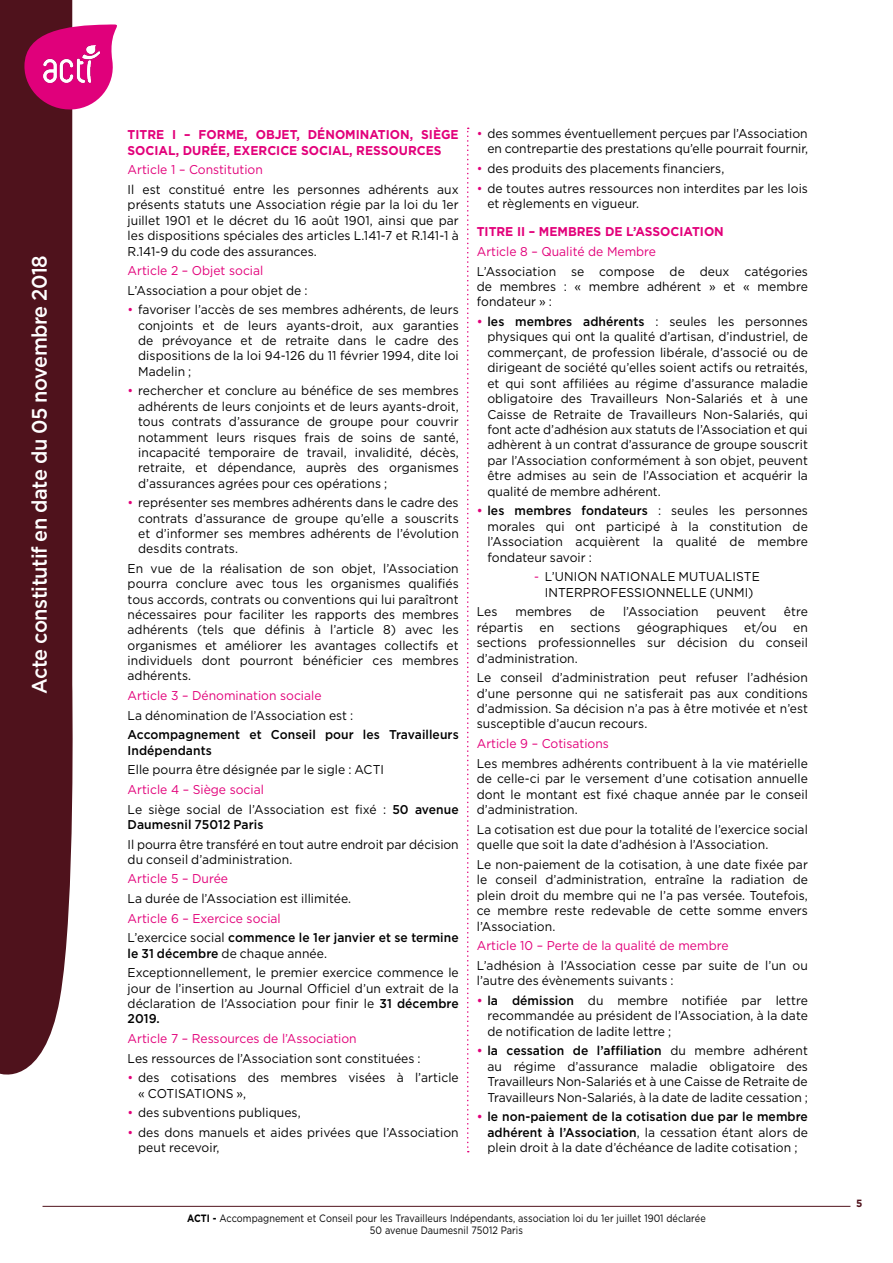
<style>
.page{position:relative;width:893px;height:1263px;background:#fff}
.page>*{position:absolute;margin:0;border:0;box-sizing:border-box;transform-origin:0 0}
.t1{font:500 21px "Gotham";letter-spacing:-.025em;color:#fff;scale:.95 1}
.t2{font:12.75px/15.5px "Gotham";letter-spacing:.005em;color:#000;text-align:justify;scale:.95 1}
.t3{font:12.75px "Gotham";color:#e2007a;scale:.95 1}
.t4{font:500 12.75px/15.3px "Gotham";letter-spacing:.005em;color:#000;scale:.95 1}
.t5{font:700 12.75px/15.3px "Gotham";color:#e2007a;scale:.95 1}
.t6{font:10.65px/12px "Gotham";letter-spacing:.01em;color:#000;text-align:center;scale:.86 1}
.t7{font:700 10.5px "Gotham";color:#4f121c;scale:.95 1}
.s1{color:#e2007a}
.s2{font-weight:500}
.s3{font-weight:400;color:#e2007a}
.s4{font-weight:400}
.s5{font-weight:500;color:#e2007a}
.s6{font-weight:700}
</style>
<div class="page">
<div style="left:0;top:0;width:73px;height:1075px;background:#4f121c"></div>
<hr style="left:43px;top:1206px;width:807px;height:1px;background:#4f121c">
<svg style="left:24px;top:24px;width:93px;height:87px;background:#c9287c"></svg>
<img style="left:43px;top:45px;width:57px;height:38px">
<svg style="left:467px;top:128px;width:2px;height:1024px"></svg>
<h1 class="t1" style="left:27px;top:694px;width:463px;rotate:-90deg">Acte constitutif en date du 05 novembre 2018</h1>
<p class="t5" style="left:128px;top:127px;width:350px">TITRE I – FORME, OBJET, DÉNOMINATION, SIÈGE<br>SOCIAL, DURÉE, EXERCICE SOCIAL, RESSOURCES</p>
<p class="t3" style="left:128px;top:162px;width:144px">Article 1 – Constitution</p>
<p class="t2" style="left:128px;top:182px;width:350px">Il est constitué entre les personnes adhérents aux présents statuts une Association régie par la loi du 1er juillet 1901 et le décret du 16 août 1901, ainsi que par les dispositions spéciales des articles L.141-7 et R.141-1 à R.141-9 du code des assurances.</p>
<p class="t3" style="left:128px;top:262px;width:144px">Article 2 – Objet social</p>
<p class="t2" style="left:128px;top:282px;width:191px">L’Association a pour objet de :</p>
<p class="t2" style="left:138px;top:302px;width:339px;text-indent:-11px"><span class="s1">•</span> favoriser l’accès de ses membres adhérents, de leurs conjoints et de leurs ayants-droit, aux garanties de prévoyance et de retraite dans le cadre des dispositions de la loi 94-126 du 11 février 1994, dite loi Madelin ;</p>
<p class="t2" style="left:138px;top:383px;width:339px;text-indent:-11px"><span class="s1">•</span> rechercher et conclure au bénéfice de ses membres adhérents de leurs conjoints et de leurs ayants-droit, tous contrats d’assurance de groupe pour couvrir notamment leurs risques frais de soins de santé, incapacité temporaire de travail, invalidité, décès, retraite, et dépendance, auprès des organismes d’assurances agrées pour ces opérations ;</p>
<p class="t2" style="left:138px;top:495px;width:339px;text-indent:-11px"><span class="s1">•</span> représenter ses membres adhérents dans le cadre des contrats d’assurance de groupe qu’elle a souscrits et d’informer ses membres adhérents de l’évolution desdits contrats.</p>
<p class="t2" style="left:128px;top:560px;width:350px">En vue de la réalisation de son objet, l’Association pourra conclure avec tous les organismes qualifiés tous accords, contrats ou conventions qui lui paraîtront nécessaires pour faciliter les rapports des membres adhérents (tels que définis à l’article 8) avec les organismes et améliorer les avantages collectifs et individuels dont pourront bénéficier ces membres adhérents.</p>
<p class="t3" style="left:128px;top:687px;width:206px">Article 3 – Dénomination sociale</p>
<p class="t2" style="left:128px;top:707px;width:239px">La dénomination de l’Association est :</p>
<p class="t4" style="left:128px;top:727px;width:350px">Accompagnement et Conseil pour les Travailleurs<br>Indépendants</p>
<p class="t2" style="left:128px;top:762px;width:272px">Elle pourra être désignée par le sigle : ACTI</p>
<p class="t2" style="left:128px;top:779px;width:350px;line-height:19.6px"><span class="s1">Article 4 – Siège social<br></span>Le siège social de l’Association est fixé : <span class="s2">50 avenue</span></p>
<p class="t4" style="left:128px;top:816px;width:144px">Daumesnil 75012 Paris</p>
<p class="t2" style="left:128px;top:836px;width:350px">Il pourra être transféré en tout autre endroit par décision du conseil d’administration.</p>
<p class="t3" style="left:128px;top:871px;width:107px">Article 5 – Durée</p>
<p class="t2" style="left:128px;top:890px;width:237px">La durée de l’Association est illimitée.</p>
<p class="t4" style="left:128px;top:908px;width:350px;line-height:19.6px"><span class="s3">Article 6 – Exercice social<br></span><span class="s4">L’exercice social</span> commence le 1er janvier et se termine</p>
<p class="t2" style="left:128px;top:943px;width:350px;line-height:19.6px"><span class="s2">le 31 décembre</span> de chaque année.<br>Exceptionnellement, le premier exercice commence le</p>
<p class="t2" style="left:128px;top:980px;width:350px">jour de l’insertion au Journal Officiel d’un extrait de la déclaration de l’Association pour finir le <span class="s2">31 décembre 2019.</span></p>
<p class="t3" style="left:128px;top:1030px;width:243px">Article 7 – Ressources de l’Association</p>
<p class="t2" style="left:128px;top:1050px;width:310px">Les ressources de l’Association sont constituées :</p>
<p class="t2" style="left:138px;top:1070px;width:339px;text-indent:-11px"><span class="s1">•</span> des cotisations des membres visées à l’article « COTISATIONS »,</p>
<p class="t2" style="left:128px;top:1105px;width:184px"><span class="s1">•</span> des subventions publiques,</p>
<p class="t2" style="left:138px;top:1124px;width:339px;text-indent:-11px"><span class="s1">•</span> des dons manuels et aides privées que l’Association peut recevoir,</p>
<p class="t2" style="left:477px;top:125px;width:350px;text-align:right"><span class="s1">•</span> des sommes éventuellement perçues par l’Association en contrepartie des prestations qu’elle pourrait fournir,</p>
<p class="t2" style="left:477px;top:160px;width:262px"><span class="s1">•</span> des produits des placements financiers,</p>
<p class="t2" style="left:487px;top:180px;width:339px;text-indent:-11px"><span class="s1">•</span> de toutes autres ressources non interdites par les lois et règlements en vigueur.</p>
<p class="t5" style="left:477px;top:224px;width:262px">TITRE II – MEMBRES DE L’ASSOCIATION</p>
<p class="t3" style="left:477px;top:243px;width:190px">Article 8 – Qualité de Membre</p>
<p class="t2" style="left:477px;top:263px;width:350px">L’Association se compose de deux catégories de membres : « membre adhérent » et « membre fondateur » :</p>
<p class="t2" style="left:487px;top:313px;width:339px;text-indent:-11px"><span class="s5">•</span> <span class="s2">les membres adhérents</span> : seules les personnes physiques qui ont la qualité d’artisan, d’industriel, de commerçant, de profession libérale, d’associé ou de dirigeant de société qu’elles soient actifs ou retraités, et qui sont affiliées au régime d’assurance maladie obligatoire des Travailleurs Non-Salariés et à une Caisse de Retraite de Travailleurs Non-Salariés, qui font acte d’adhésion aux statuts de l’Association et qui adhèrent à un contrat d’assurance de groupe souscrit par l’Association conformément à son objet, peuvent être admises au sein de l’Association et acquérir la qualité de membre adhérent.</p>
<p class="t2" style="left:487px;top:503px;width:339px;text-indent:-11px"><span class="s5">•</span> <span class="s2">les membres fondateurs</span> : seules les personnes morales qui ont participé à la constitution de l’Association acquièrent la qualité de membre fondateur savoir :</p>
<p class="t2" style="left:534px;top:569px;width:239px;text-align:center"><span class="s1">-</span> L’UNION NATIONALE MUTUALISTE<br>INTERPROFESSIONNELLE (UNMI)</p>
<p class="t2" style="left:477px;top:604px;width:23px">Les</p>
<p class="t2" style="left:515px;top:604px;width:61px">membres</p>
<p class="t2" style="left:590px;top:604px;width:18px">de</p>
<p class="t2" style="left:623px;top:604px;width:81px">l’Association</p>
<p class="t2" style="left:716px;top:604px;width:53px">peuvent</p>
<p class="t2" style="left:784px;top:604px;width:27px">être</p>
<p class="t2" style="left:477px;top:619px;width:50px">répartis</p>
<p class="t2" style="left:539px;top:619px;width:17px">en</p>
<p class="t2" style="left:570px;top:619px;width:54px">sections</p>
<p class="t2" style="left:637px;top:619px;width:97px">géographiques</p>
<p class="t2" style="left:744px;top:619px;width:36px">et/ou</p>
<p class="t2" style="left:477px;top:619px;width:350px;text-indent:316px">en sections professionnelles sur décision du conseil d’administration.</p>
<p class="t2" style="left:477px;top:670px;width:350px">Le conseil d’administration peut refuser l’adhésion d’une personne qui ne satisferait pas aux conditions d’admission. Sa décision n’a pas à être motivée et n’est susceptible d’aucun recours.</p>
<p class="t3" style="left:477px;top:735px;width:141px">Article 9 – Cotisations</p>
<p class="t2" style="left:477px;top:755px;width:350px">Les membres adhérents contribuent à la vie matérielle de celle-ci par le versement d’une cotisation annuelle dont le montant est fixé chaque année par le conseil d’administration.</p>
<p class="t2" style="left:477px;top:821px;width:350px">La cotisation est due pour la totalité de l’exercice social quelle que soit la date d’adhésion à l’Association.</p>
<p class="t2" style="left:477px;top:856px;width:350px">Le non-paiement de la cotisation, à une date fixée par le conseil d’administration, entraîne la radiation de plein droit du membre qui ne l’a pas versée. Toutefois, ce membre reste redevable de cette somme envers l’Association.</p>
<p class="t3" style="left:477px;top:937px;width:266px">Article 10 – Perte de la qualité de membre</p>
<p class="t2" style="left:477px;top:957px;width:350px">L’adhésion à l’Association cesse par suite de l’un ou l’autre des évènements suivants :</p>
<p class="t2" style="left:487px;top:992px;width:339px;text-indent:-11px"><span class="s5">•</span> <span class="s2">la démission</span> du membre notifiée par lettre recommandée au président de l’Association, à la date de notification de ladite lettre ;</p>
<p class="t2" style="left:487px;top:1043px;width:339px;text-indent:-11px"><span class="s5">•</span> <span class="s2">la cessation de l’affiliation</span> du membre adhérent au régime d’assurance maladie obligatoire des Travailleurs Non-Salariés et à une Caisse de Retraite de Travailleurs Non-Salariés, à la date de ladite cessation ;</p>
<p class="t2" style="left:487px;top:1109px;width:339px;text-indent:-11px"><span class="s5">•</span> <span class="s2">le non-paiement de la cotisation due par le membre adhérent à l’Association</span>, la cessation étant alors de plein droit à la date d’échéance de ladite cotisation ;</p>
<p class="t6" style="left:187px;top:1212px;width:604px"><span class="s6">ACTI -</span> Accompagnement et Conseil pour les Travailleurs Indépendants, association loi du 1er juillet 1901 déclarée<br>50 avenue Daumesnil 75012 Paris</p>
<p class="t7" style="left:856px;top:1197px;width:8px">5</p>
</div>
